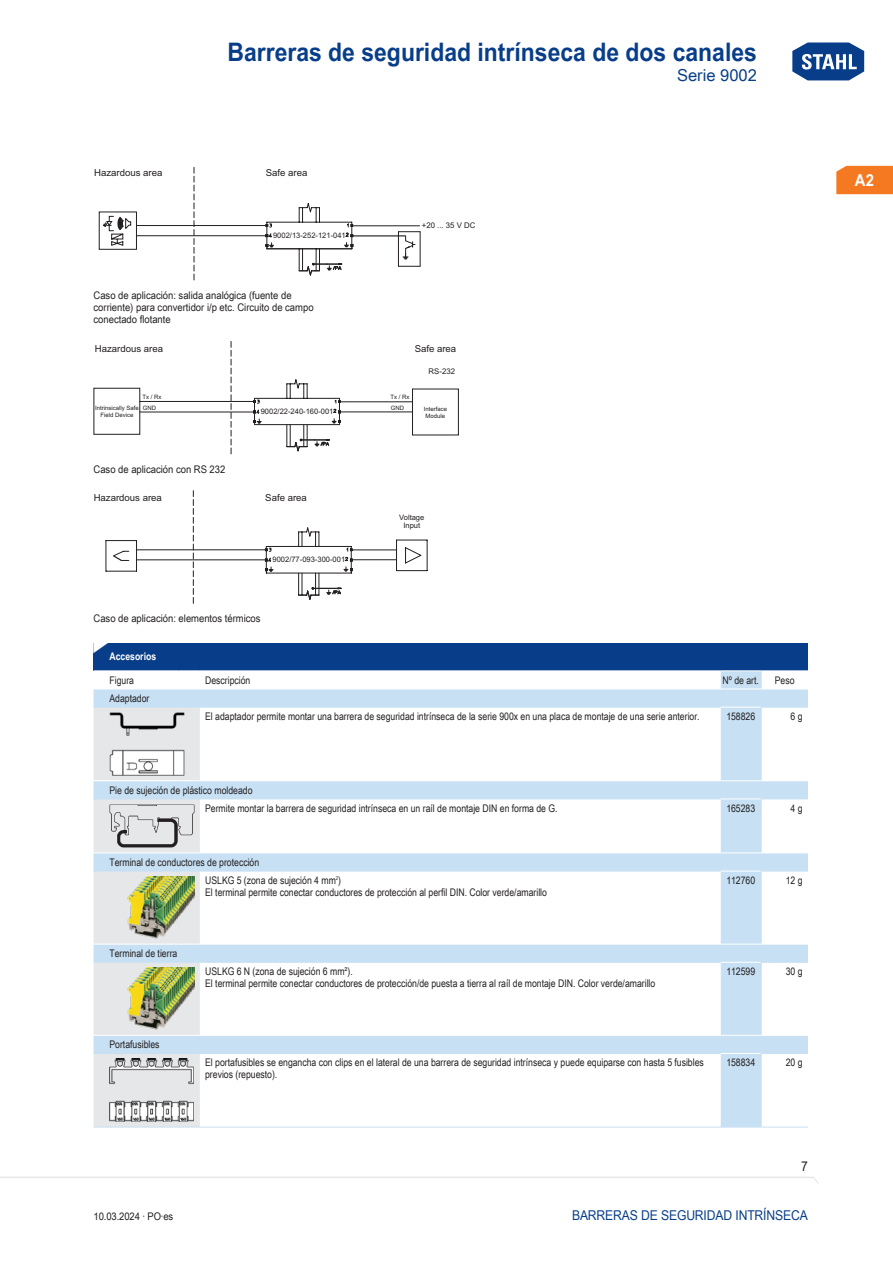
<style>
.page{position:relative;width:893px;height:1263px;background:#fff}
.page>*{position:absolute;margin:0;border:0;box-sizing:border-box;transform-origin:0 0}
.t1{font:700 25.5px "Arial Unicode MS";color:#083e89;scale:.9 1}
.TabHeader1stColumn{font:700 24px "Arial Unicode MS";color:#fff;scale:1.45 1}
.t2{font:16.5px "Arial Unicode MS";color:#083e89}
.t3{font:700 16.5px "Arial Unicode MS";color:#fff;scale:.9 1}
.t4{font:13.5px "Arial Unicode MS";letter-spacing:-.01em;color:#083e89;scale:.9 1}
.t5{font:13.5px "Arial Unicode MS";color:#231f20;scale:.9 1}
.TabBodyLeft{font:10.5px/12px "Arial Unicode MS";color:#231f20;scale:.83 1}
.TabBodyLeft-2{font:10.5px/12px "Arial Unicode MS";color:#231f20;scale:.9 1}
.TabBody1stColumnTitl{font:10.5px "Arial Unicode MS";color:#231f20;scale:.83 1}
.TabBodyCenter{font:10.5px "Arial Unicode MS";color:#231f20;scale:.83 1}
.TabBodyRight{font:10.5px "Arial Unicode MS";color:#231f20;scale:.83 1}
.TabHeader1stColumn-2{font:700 10.5px "Arial Unicode MS";color:#fff;scale:.83 1}
.TabBody1stColumn{font:10.5px "Arial Unicode MS";color:#231f20;scale:.83 1}
.t6{font:9.6px "Arial";color:#231f20}
.t7{font:7.8px "Arial";color:#231f20}
.t8{font:7.5px/8.4px "Arial";color:#231f20;text-align:center}
.t9{font:6px/10.4px "Arial";color:#231f20}
</style>
<div class="page">
<svg style="left:792px;top:42px;width:73px;height:39px"></svg>
<svg style="left:0;top:1176px;width:818px;height:7px"></svg>
<div style="left:836px;top:166px;width:57px;height:28px;background:#f47921"></div>
<div style="left:94px;top:643px;width:714px;height:28px;background:#083e89"></div>
<svg style="left:94px;top:671px;width:714px;height:456px"></svg>
<hr style="left:94px;top:670px;width:85px;height:1px;background:#fff">
<svg style="left:179px;top:670px;width:21px;height:1px"></svg>
<hr style="left:200px;top:670px;width:521px;height:1px;background:#fff">
<hr style="left:721px;top:670px;width:40px;height:1px;background:#fff">
<hr style="left:761px;top:670px;width:47px;height:1px;background:#fff">
<svg style="left:761px;top:671px;width:1px;height:18px"></svg>
<hr style="left:94px;top:689px;width:85px;height:1px;background:#fff">
<svg style="left:179px;top:689px;width:21px;height:1px"></svg>
<hr style="left:200px;top:689px;width:521px;height:1px;background:#fff">
<hr style="left:721px;top:689px;width:40px;height:1px;background:#fff">
<hr style="left:761px;top:689px;width:47px;height:1px;background:#fff">
<hr style="left:200px;top:707px;width:521px;height:1px;background:#c7e0f3">
<hr style="left:721px;top:707px;width:40px;height:1px;background:#fff">
<hr style="left:761px;top:707px;width:47px;height:1px;background:#c7e0f3">
<hr style="left:761px;top:707px;width:1px;height:73px;background:#c7e0f3">
<hr style="left:200px;top:780px;width:521px;height:1px;background:#fff">
<hr style="left:721px;top:780px;width:40px;height:1px;background:#fff">
<hr style="left:761px;top:780px;width:47px;height:1px;background:#fff">
<hr style="left:200px;top:798px;width:521px;height:1px;background:#c7e0f3">
<hr style="left:721px;top:798px;width:40px;height:1px;background:#fff">
<hr style="left:761px;top:798px;width:47px;height:1px;background:#c7e0f3">
<hr style="left:761px;top:799px;width:1px;height:53px;background:#c7e0f3">
<hr style="left:200px;top:852px;width:521px;height:1px;background:#fff">
<hr style="left:721px;top:852px;width:40px;height:1px;background:#fff">
<hr style="left:761px;top:852px;width:47px;height:1px;background:#fff">
<hr style="left:200px;top:871px;width:521px;height:1px;background:#c7e0f3">
<hr style="left:721px;top:871px;width:40px;height:1px;background:#fff">
<hr style="left:761px;top:871px;width:47px;height:1px;background:#c7e0f3">
<hr style="left:761px;top:871px;width:1px;height:73px;background:#c7e0f3">
<hr style="left:200px;top:944px;width:521px;height:1px;background:#fff">
<hr style="left:721px;top:944px;width:40px;height:1px;background:#fff">
<hr style="left:761px;top:944px;width:47px;height:1px;background:#fff">
<hr style="left:200px;top:962px;width:521px;height:1px;background:#c7e0f3">
<hr style="left:721px;top:962px;width:40px;height:1px;background:#fff">
<hr style="left:761px;top:962px;width:47px;height:1px;background:#c7e0f3">
<hr style="left:761px;top:963px;width:1px;height:72px;background:#c7e0f3">
<hr style="left:200px;top:1035px;width:521px;height:1px;background:#fff">
<hr style="left:721px;top:1035px;width:40px;height:1px;background:#fff">
<hr style="left:761px;top:1035px;width:47px;height:1px;background:#fff">
<svg style="left:94px;top:707px;width:106px;height:421px;background:#d9e4ec"></svg>
<hr style="left:200px;top:1053px;width:521px;height:1px;background:#c7e0f3">
<hr style="left:200px;top:1127px;width:521px;height:1px;background:#c7e0f3">
<hr style="left:721px;top:1053px;width:40px;height:1px;background:#fff">
<hr style="left:721px;top:1127px;width:40px;height:1px;background:#c7e0f3">
<hr style="left:761px;top:1053px;width:47px;height:1px;background:#c7e0f3">
<hr style="left:761px;top:1127px;width:47px;height:1px;background:#c7e0f3">
<hr style="left:761px;top:1054px;width:1px;height:73px;background:#c7e0f3">
<img style="left:109px;top:712px;width:75px;height:63px">
<img style="left:109px;top:804px;width:86px;height:44px">
<img style="left:109px;top:876px;width:86px;height:63px">
<img style="left:109px;top:967px;width:86px;height:63px">
<img style="left:109px;top:1059px;width:85px;height:63px">
<svg style="left:105px;top:490px;width:323px;height:113px"></svg>
<svg style="left:94px;top:341px;width:365px;height:113px"></svg>
<svg style="left:99px;top:167px;width:322px;height:113px"></svg>
<h1 class="t1" style="left:227px;top:33px;width:590px">Barreras de seguridad intrínseca de dos canales</h1>
<h3 class="t2" style="left:677px;top:63px;width:81px">Serie 9002</h3>
<p class="t6" style="left:94px;top:167px;width:70px">Hazardous area</p>
<p class="t6" style="left:266px;top:167px;width:43px">Safe area</p>
<p class="t8" style="left:273px;top:231px;width:74px">9002/13-252-121-041</p>
<p class="TabBodyLeft-2" style="left:94px;top:289px;width:246px">Caso de aplicación: salida analógica (fuente de corriente) para convertidor i/p etc. Circuito de campo conectado flotante</p>
<p class="t7" style="left:422px;top:221px;width:55px">+20 ... 35 V DC</p>
<p class="t6" style="left:95px;top:343px;width:70px">Hazardous area</p>
<p class="t6" style="left:415px;top:343px;width:43px">Safe area</p>
<p class="t9" style="left:142px;top:392px;width:20px">Tx/Rx<br>GND</p>
<p class="t9" style="left:391px;top:392px;width:20px">Tx/Rx<br>GND</p>
<p class="t9" style="left:95px;top:405px;width:45px;line-height:6.6px;text-align:center">Intrinsically Safe<br>Field Device</p>
<p class="t8" style="left:261px;top:407px;width:74px">9002/22-240-160-001</p>
<p class="t7" style="left:429px;top:367px;width:28px">RS-232</p>
<p class="t9" style="left:424px;top:405px;width:25px;line-height:6.8px;text-align:center">Interface<br>Module</p>
<p class="TabBodyLeft-2" style="left:94px;top:463px;width:148px">Caso de aplicación con RS 232</p>
<p class="t6" style="left:94px;top:492px;width:70px">Hazardous area</p>
<p class="t6" style="left:265px;top:492px;width:43px">Safe area</p>
<p class="t8" style="left:273px;top:555px;width:74px">9002/77-093-300-001</p>
<p class="TabBodyLeft-2" style="left:94px;top:612px;width:187px">Caso de aplicación: elementos térmicos</p>
<p class="t8" style="left:399px;top:513px;width:27px">Voltage<br>Input</p>
<p class="TabHeader1stColumn" style="left:90px;top:631px;width:16px">◤</p>
<p class="TabHeader1stColumn-2" style="left:109px;top:649px;width:58px">Accesorios</p>
<p class="TabBody1stColumn" style="left:109px;top:672px;width:31px">Figura</p>
<p class="TabBodyLeft" style="left:205px;top:674px;width:56px">Descripción</p>
<p class="TabBodyCenter" style="left:723px;top:672px;width:45px">Nº de art.</p>
<p class="TabBodyCenter" style="left:775px;top:672px;width:25px">Peso</p>
<p class="TabBody1stColumnTitl" style="left:109px;top:690px;width:50px">Adaptador</p>
<p class="TabBodyLeft" style="left:205px;top:710px;width:597px">El adaptador permite montar una barrera de seguridad intrínseca de la serie 900x en una placa de montaje de una serie anterior.</p>
<p class="TabBodyCenter" style="left:726px;top:709px;width:36px">158826</p>
<p class="TabBodyRight" style="left:791px;top:709px;width:16px">6 g</p>
<p class="TabBody1stColumnTitl" style="left:109px;top:782px;width:174px">Pie de sujeción de plástico moldeado</p>
<p class="TabBodyLeft" style="left:205px;top:802px;width:426px">Permite montar la barrera de seguridad intrínseca en un raíl de montaje DIN en forma de G.</p>
<p class="TabBodyCenter" style="left:726px;top:800px;width:36px">165283</p>
<p class="TabBodyRight" style="left:791px;top:800px;width:16px">4 g</p>
<p class="TabBody1stColumnTitl" style="left:109px;top:854px;width:182px">Terminal de conductores de protección</p>
<p class="TabBodyLeft" style="left:205px;top:874px;width:165px">USLKG 5 (zona de sujeción 4 mm<sup>2</sup>)</p>
<p class="TabBodyLeft" style="left:205px;top:886px;width:413px">El terminal permite conectar conductores de protección al perfil DIN. Color verde/amarillo</p>
<p class="TabBody1stColumnTitl" style="left:109px;top:946px;width:83px">Terminal de tierra</p>
<p class="TabBody1stColumnTitl" style="left:109px;top:1037px;width:62px">Portafusibles</p>
<p class="TabBodyLeft" style="left:205px;top:965px;width:179px">USLKG 6 N (zona de sujeción 6 mm²).</p>
<p class="TabBodyLeft" style="left:205px;top:977px;width:544px">El terminal permite conectar conductores de protección/de puesta a tierra al raíl de montaje DIN . Color verde/amarillo</p>
<p class="TabBodyCenter" style="left:726px;top:872px;width:36px">112760</p>
<p class="TabBodyRight" style="left:786px;top:872px;width:22px">12 g</p>
<p class="TabBodyCenter" style="left:726px;top:964px;width:36px">112599</p>
<p class="TabBodyRight" style="left:786px;top:964px;width:22px">30 g</p>
<p class="TabBodyLeft" style="left:205px;top:1056px;width:602px">El portafusibles se engancha con clips en el lateral de una barrera de seguridad intrínseca y puede equiparse con hasta 5 -fusibles previos (repuesto).</p>
<p class="TabBodyCenter" style="left:726px;top:1055px;width:36px">158834</p>
<p class="TabBodyRight" style="left:786px;top:1055px;width:22px">20 g</p>
<p class="t5" style="left:801px;top:1157px;width:9px">7</p>
<p class="TabBodyLeft-2" style="left:94px;top:1210px;width:90px">10.03.2024 · PO·es</p>
<p class="t4" style="left:572px;top:1205px;width:264px">Barreras de seguridad intrínseca</p>
<h3 class="t3" style="left:855px;top:168px;width:23px">A2</h3>
</div>
